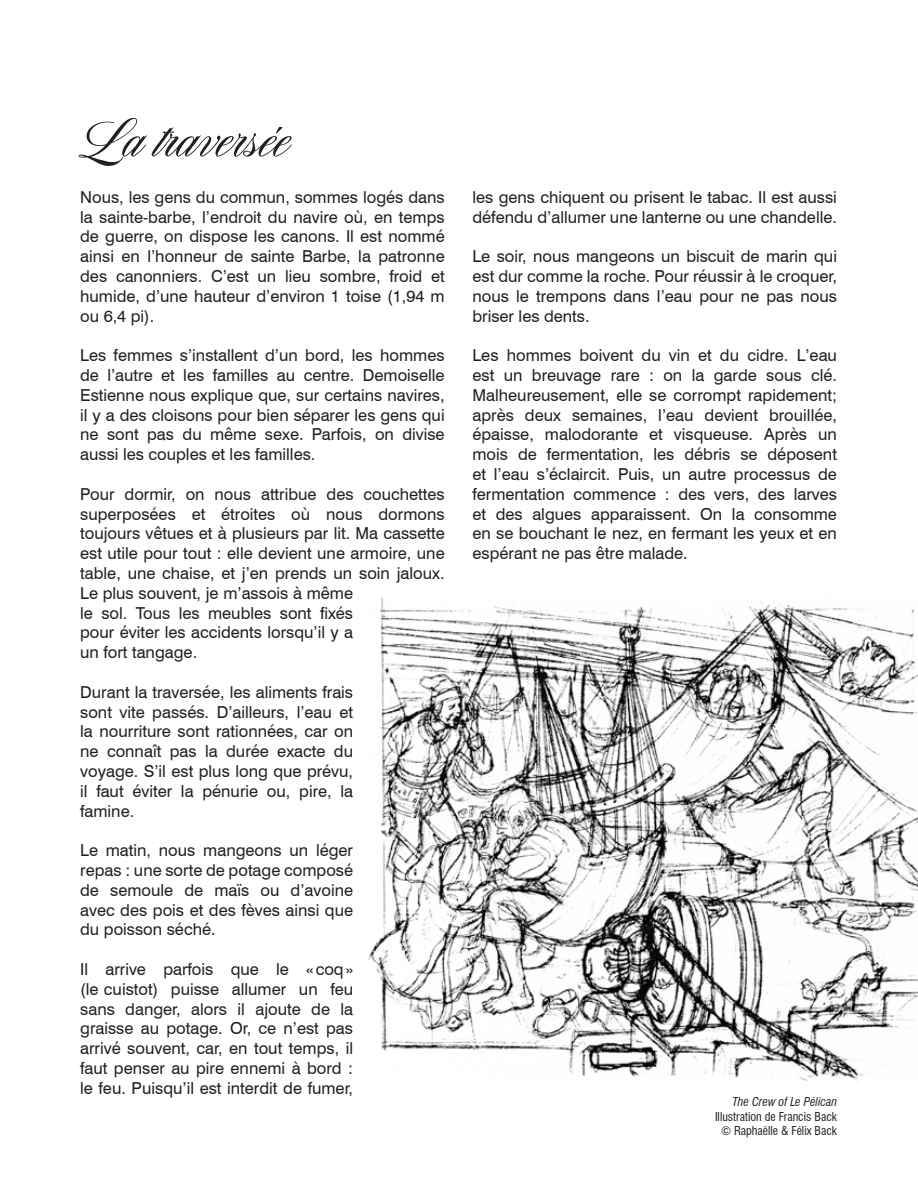
<style>
.page{position:relative;width:918px;height:1188px;background:#fff}
.page>*{position:absolute;margin:0;border:0;box-sizing:border-box;transform-origin:0 0}
.t1{font:700 54px "Nautica";color:#231f20}
.t2{font:16.5px/19.8px "Swiss 721 BT";color:#231f20;text-align:justify}
.t3{font:condensed 12px/14.4px "Swiss 721 BT";color:#231f20;text-align:center}
.t4{font:italic condensed 12px "Swiss 721 BT";color:#231f20}
</style>
<div class="page">
<img style="left:368px;top:598px;width:550px;height:482px">
<h1 class="t1" style="left:81px;top:106px;width:211px">La traversée</h1>
<p class="t2" style="left:80px;top:187px;width:366px">Nous, les gens du commun, sommes logés dans la sainte-barbe, l’endroit du navire où, en temps de guerre, on dispose les canons. Il est nommé ainsi en l’honneur de sainte Barbe, la patronne des canonniers. C’est un lieu sombre, froid et humide, d’une hauteur d’environ 1 toise (1,94 m ou 6,4 pi).</p>
<p class="t2" style="left:80px;top:345px;width:366px">Les femmes s’installent d’un bord, les hommes de l’autre et les familles au centre. Demoiselle Estienne nous explique que, sur certains navires, il y a des cloisons pour bien séparer les gens qui ne sont pas du même sexe. Parfois, on divise aussi les couples et les familles.</p>
<p class="t2" style="left:80px;top:484px;width:366px;text-align:left">Pour dormir, on nous attribue des couchettes superposées et étroites où nous dormons toujours vêtues et à plusieurs par lit. Ma cassette est utile pour tout : elle devient une armoire, une table, une chaise, et j’en prends un soin jaloux.<br>Le plus souvent, je m’assois à même<br>le sol. Tous les meubles sont fixés<br>pour éviter les accidents lorsqu’il y a<br>un fort tangage.</p>
<p class="t2" style="left:80px;top:682px;width:274px">Durant la traversée, les aliments frais sont vite passés. D’ailleurs, l’eau et la nourriture sont rationnées, car on ne connaît pas la durée exacte du voyage. S’il est plus long que prévu, il faut éviter la pénurie ou, pire, la famine.</p>
<p class="t2" style="left:80px;top:840px;width:274px">Le matin, nous mangeons un léger repas : une sorte de potage composé de semoule de maïs ou d’avoine avec des pois et des fèves ainsi que du poisson séché.</p>
<p class="t2" style="left:80px;top:959px;width:274px">Il arrive parfois que le «coq» (le cuistot) puisse allumer un feu sans danger, alors il ajoute de la graisse au potage. Or, ce n’est pas arrivé souvent, car, en tout temps, il faut penser au pire ennemi à bord : le feu. Puisqu’il est interdit de fumer,</p>
<p class="t2" style="left:472px;top:187px;width:366px">les gens chiquent ou prisent le tabac. Il est aussi défendu d’allumer une lanterne ou une chandelle.</p>
<p class="t2" style="left:472px;top:246px;width:366px">Le soir, nous mangeons un biscuit de marin qui est dur comme la roche. Pour réussir à le croquer, nous le trempons dans l’eau pour ne pas nous briser les dents.</p>
<p class="t2" style="left:472px;top:345px;width:366px">Les hommes boivent du vin et du cidre. L’eau est un breuvage rare : on la garde sous clé.<br>Malheureusement, elle se corrompt rapidement; après deux semaines, l’eau devient brouillée, épaisse, malodorante et visqueuse. Après un mois de fermentation, les débris se déposent et l’eau s’éclaircit. Puis, un autre processus de fermentation commence : des vers, des larves et des algues apparaissent. On la consomme en se bouchant le nez, en fermant les yeux et en espérant ne pas être malade.</p>
<p class="t4" style="left:733px;top:1095px;width:106px">The Crew of Le Pélican</p>
<p class="t3" style="left:715px;top:1109px;width:123px">Illustration de Francis Back © Raphaëlle &amp; Félix Back</p>
</div>
